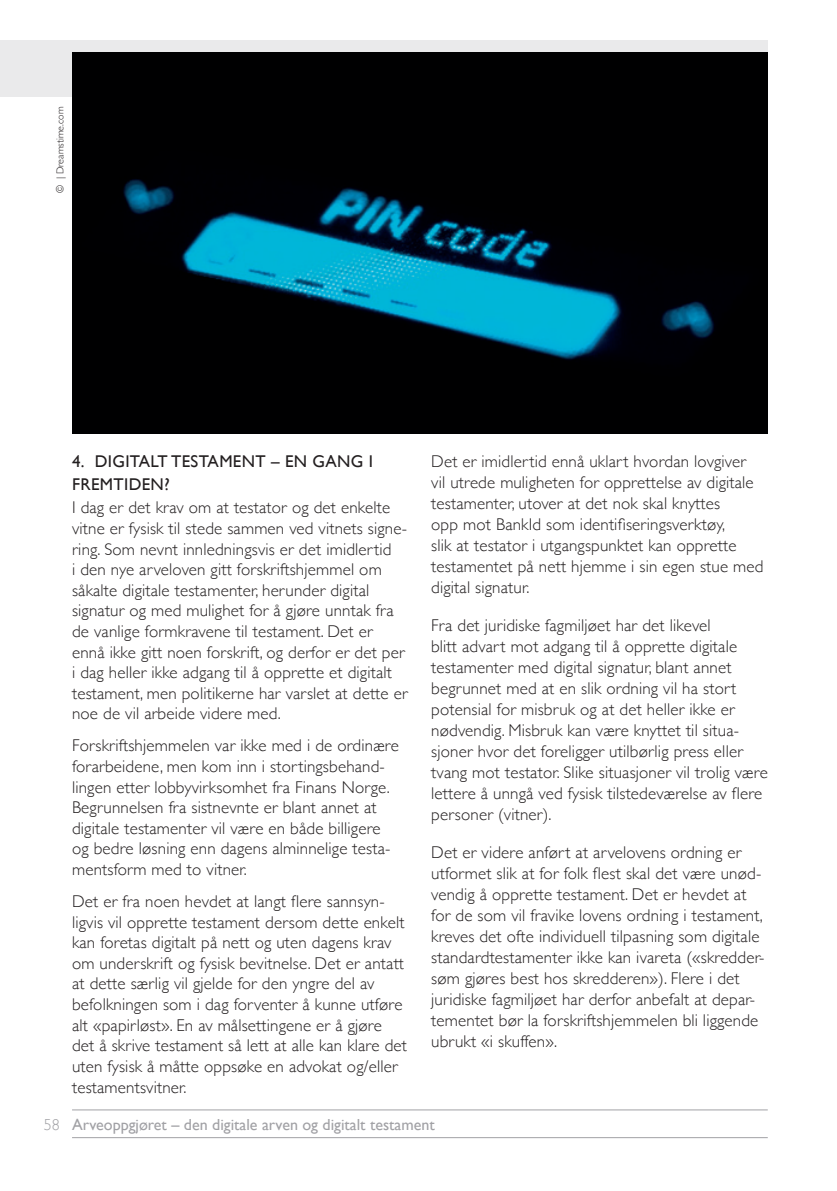
<style>
.page{position:relative;width:837px;height:1191px;background:#fff}
.page>*{position:absolute;margin:0;border:0;box-sizing:border-box;transform-origin:0 0}
.t1{font:300 17px/20.6px "Gill Sans";letter-spacing:.01em;color:#231f20}
.t2{font:17px/23px "Gill Sans";letter-spacing:.02em;color:#231f20}
.t3{font:16px "Gill Sans";color:#a1a1a5}
.t4{font:300 10px "Gill Sans";color:#231f20}
.s1{font-weight:300}
</style>
<div class="page">
<hr style="left:72px;top:1109px;width:695px;height:1px;background:#a1a1a5">
<hr style="left:72px;top:1137px;width:695px;height:1px;background:#a1a1a5">
<div style="left:0;top:40px;width:767px;height:56px;background:#eaeaeb"></div>
<img style="left:72px;top:52px;width:695px;height:382px">
<p class="t4" style="left:52px;top:193px;width:88px;rotate:-90deg">© | Dreamstime.com</p>
<p class="t2" style="left:72px;top:449px;width:302px">4. DIGITALT TESTAMENT – EN GANG I<br>FREMTIDEN?</p>
<p class="t1" style="left:72px;top:496px;width:337px">I dag er det krav om at testator og det enkelte vitne er fysisk til stede sammen ved vitnets signe&shy;ring. Som nevnt innledningsvis er det imidlertid<br>i den nye arveloven gitt forskriftshjemmel om såkalte digitale testamenter, herunder digital signatur og med mulighet for å gjøre unntak fra de vanlige formkravene til testament. Det er ennå ikke gitt noen forskrift, og derfor er det per i dag heller ikke adgang til å opprette et digitalt testament, men politikerne har varslet at dette er noe de vil arbeide videre med.</p>
<p class="t1" style="left:72px;top:734px;width:328px">Forskriftshjemmelen var ikke med i de ordinære forarbeidene, men kom inn i stortingsbehand&shy;lingen etter lobbyvirksomhet fra Finans Norge.<br>Begrunnelsen fra sistnevnte er blant annet at digitale testamenter vil være en både billigere og bedre løsning enn dagens alminnelige testa&shy;mentsform med to vitner.</p>
<p class="t1" style="left:72px;top:890px;width:336px">Det er fra noen hevdet at langt flere sannsyn&shy;ligvis vil opprette testament dersom dette enkelt kan foretas digitalt på nett og uten dagens krav om underskrift og fysisk bevitnelse. Det er antatt at dette særlig vil gjelde for den yngre del av befolkningen som i dag forventer å kunne utføre alt «papirløst». En av målsettingene er å gjøre det å skrive testament så lett at alle kan klare det uten fysisk å måtte oppsøke en advokat og/eller testamentsvitner.</p>
<p class="t1" style="left:431px;top:450px;width:333px">Det er imidlertid ennå uklart hvordan lovgiver vil utrede muligheten for opprettelse av digitale testamenter, utover at det nok skal knyttes<br>opp mot BankId som identifiseringsverktøy,<br>slik at testator i utgangspunktet kan opprette testamentet på nett hjemme i sin egen stue med digital signatur.</p>
<p class="t1" style="left:431px;top:614px;width:338px">Fra det juridiske fagmiljøet har det likevel<br>blitt advart mot adgang til å opprette digitale testamenter med digital signatur, blant annet begrunnet med at en slik ordning vil ha stort potensial for misbruk og at det heller ikke er nødvendig. Misbruk kan være knyttet til situa&shy;sjoner hvor det foreligger utilbørlig press eller tvang mot testator. Slike situasjoner vil trolig være lettere å unngå ved fysisk tilstedeværelse av flere personer (vitner).</p>
<p class="t1" style="left:431px;top:841px;width:334px">Det er videre anført at arvelovens ordning er utformet slik at for folk flest skal det være unød&shy;vendig å opprette testament. Det er hevdet at for de som vil fravike lovens ordning i testament, kreves det ofte individuell tilpasning som digitale standardtestamenter ikke kan ivareta («skredder&shy;søm gjøres best hos skredderen»). Flere i det juridiske fagmiljøet har derfor anbefalt at depar&shy;tementet bør la forskriftshjemmelen bli liggende ubrukt «i skuffen».</p>
<p class="t3" style="left:44px;top:1115px;width:392px"><span class="s1">58</span> Arveoppgjøret – den digitale arven og digitalt testament</p>
</div>
